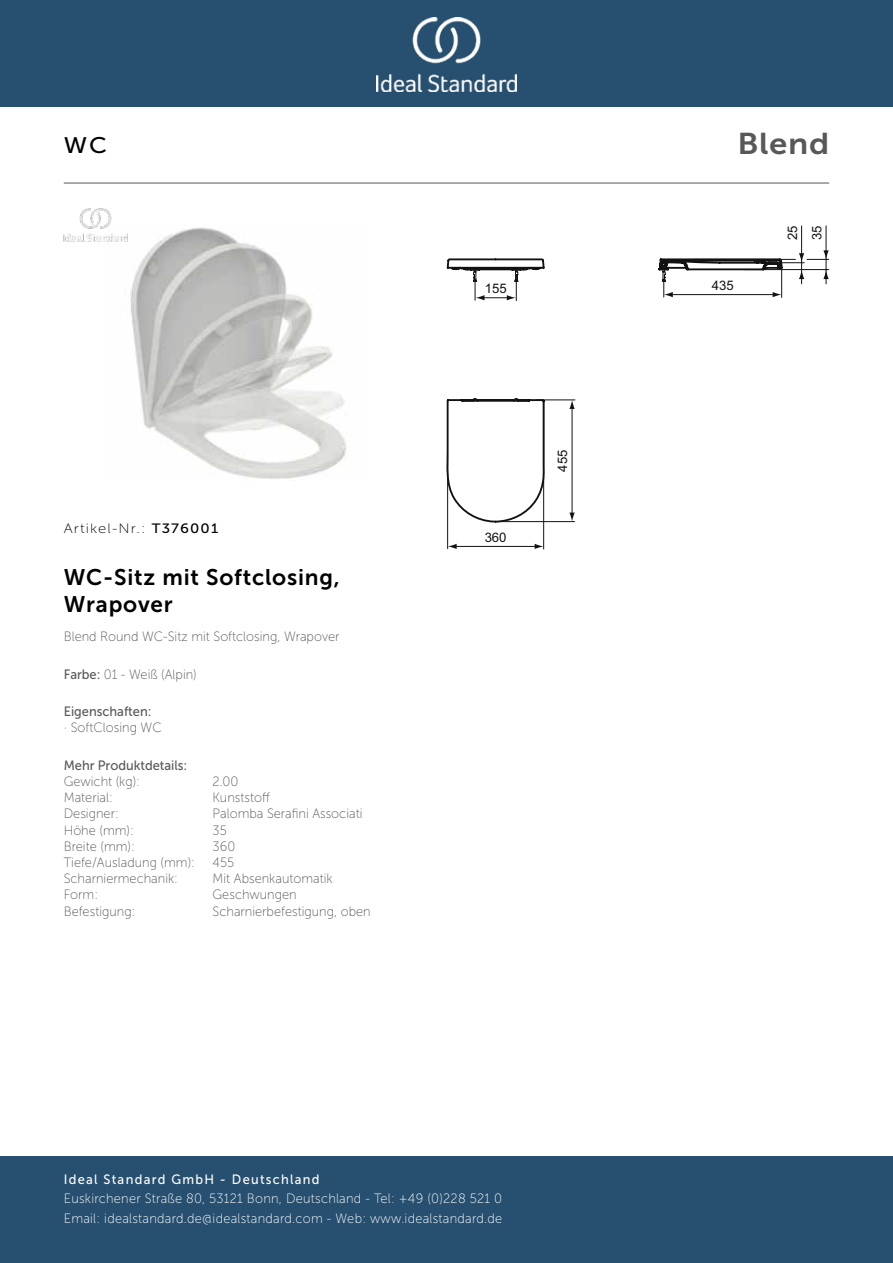
<style>
.page{position:relative;width:893px;height:1263px;background:#fff}
.page>*{position:absolute;margin:0;border:0;box-sizing:border-box;transform-origin:0 0}
._001_Produkttyp{font:30px "Museo Sans 700";letter-spacing:.02em;color:#58585a;scale:1.1 1}
.t1{font:22.5px/27px "Museo Sans 700";letter-spacing:.035em;color:#000}
.t2{font:22.5px "Museo Sans 500";color:#000;scale:1.1 1}
.t3{font:13.5px/19.5px "Museo Sans 100";letter-spacing:.02em;color:#fff;scale:.95 1}
.Features{font:13.5px/16.2px "Museo Sans 500";color:#58585a;scale:.95 1}
.Marketing_Descriptio{font:13.5px "Museo Sans 100";color:#58585a;scale:.95 1}
.Fixing{font:13.5px "Museo Sans 100";color:#58585a;scale:.95 1}
.Hinge_Mechanism{font:13.5px "Museo Sans 100";color:#58585a;scale:.95 1}
.Designer{font:13.5px "Museo Sans 100";color:#58585a;scale:.95 1}
.t4{font:13.5px "Museo Sans 500";letter-spacing:.1em;color:#fff;scale:.95 1}
.Depth__mm{font:13.5px "Museo Sans 100";color:#58585a;scale:.95 1}
.Colour{font:13.5px "Museo Sans 100";color:#58585a;scale:.95 1}
.t5{font:13.5px "Museo Sans 100";letter-spacing:.075em;color:#000;scale:1.1 1}
.Material{font:13.5px "Museo Sans 100";color:#58585a;scale:.95 1}
.Net_Weight__kg{font:13.5px "Museo Sans 100";color:#58585a;scale:.95 1}
.Shape{font:13.5px "Museo Sans 100";color:#58585a;scale:.95 1}
.Width__mm{font:13.5px "Museo Sans 100";color:#58585a;scale:.95 1}
.Height__mm{font:13.5px "Museo Sans 100";color:#58585a;scale:.95 1}
.t6{font:13.2px/24.5px "Arial";color:#111211}
.s1{font-family:"Museo Sans 500"}
.s2{font-family:"Museo Sans 100"}
</style>
<div class="page">
<div style="left:0;top:1157px;width:893px;height:106px;background:#275070"></div>
<div style="left:0;top:0;width:893px;height:107px;background:#275070"></div>
<img style="left:376px;top:18px;width:141px;height:73px">
<hr style="left:64px;top:183px;width:765px;height:1px;background:#58585a">
<img style="left:130px;top:227px;width:217px;height:252px">
<svg style="left:446px;top:398px;width:100px;height:125px"></svg>
<svg style="left:446px;top:258px;width:99px;height:43px"></svg>
<svg style="left:658px;top:258px;width:126px;height:39px"></svg>
<hr style="left:572px;top:407px;width:1px;height:109px;background:#111211">
<hr style="left:537px;top:399px;width:38px;height:1px;background:#111211">
<hr style="left:496px;top:521px;width:78px;height:1px;background:#111211">
<svg style="left:569px;top:400px;width:6px;height:9px"></svg>
<svg style="left:569px;top:513px;width:6px;height:9px"></svg>
<hr style="left:801px;top:226px;width:1px;height:58px;background:#111211">
<svg style="left:799px;top:270px;width:5px;height:9px"></svg>
<hr style="left:766px;top:262px;width:38px;height:1px;background:#111211">
<hr style="left:745px;top:269px;width:84px;height:1px;background:#111211">
<hr style="left:826px;top:226px;width:1px;height:58px;background:#111211">
<svg style="left:823px;top:270px;width:6px;height:9px"></svg>
<svg style="left:799px;top:250px;width:30px;height:12px"></svg>
<hr style="left:693px;top:259px;width:102px;height:1px;background:#111211">
<hr style="left:454px;top:546px;width:83px;height:1px;background:#111211">
<hr style="left:543px;top:400px;width:1px;height:149px;background:#111211">
<hr style="left:447px;top:454px;width:1px;height:95px;background:#111211">
<svg style="left:535px;top:544px;width:9px;height:5px"></svg>
<svg style="left:448px;top:544px;width:9px;height:5px"></svg>
<img style="left:64px;top:208px;width:64px;height:34px">
<p class="t2" style="left:64px;top:133px;width:41px">WC</p>
<p class="_001_Produkttyp" style="left:737px;top:127px;width:85px">Blend</p>
<p class="t5" style="left:64px;top:521px;width:142px">Artikel-Nr.: <span class="s1">T376001</span></p>
<p class="t1" style="left:64px;top:564px;width:278px">WC-Sitz mit Softclosing,<br>Wrapover</p>
<p class="Marketing_Descriptio" style="left:64px;top:629px;width:292px">Blend Round WC-Sitz mit Softclosing, Wrapover</p>
<p class="Colour" style="left:64px;top:667px;width:142px"><span class="s1">Farbe:</span> 01 - Weiß (Alpin)</p>
<p class="Features" style="left:64px;top:703px;width:105px">Eigenschaften:<br><span class="s2">· SoftClosing WC</span></p>
<p class="Features" style="left:64px;top:757px;width:132px">Mehr Produktdetails:</p>
<p class="Net_Weight__kg" style="left:64px;top:774px;width:82px">Gewicht (kg):</p>
<p class="Net_Weight__kg" style="left:213px;top:774px;width:29px">2.00</p>
<p class="Material" style="left:64px;top:790px;width:53px">Material:</p>
<p class="Material" style="left:213px;top:790px;width:62px">Kunststoff</p>
<p class="Designer" style="left:64px;top:806px;width:59px">Designer:</p>
<p class="Designer" style="left:213px;top:806px;width:159px">Palomba Serafini Associati</p>
<p class="Height__mm" style="left:64px;top:823px;width:75px">Höhe (mm):</p>
<p class="Height__mm" style="left:213px;top:823px;width:16px">35</p>
<p class="Width__mm" style="left:64px;top:839px;width:76px">Breite (mm):</p>
<p class="Width__mm" style="left:213px;top:839px;width:25px">360</p>
<p class="Depth__mm" style="left:64px;top:855px;width:140px">Tiefe/Ausladung (mm):</p>
<p class="Depth__mm" style="left:213px;top:855px;width:24px">455</p>
<p class="Hinge_Mechanism" style="left:64px;top:871px;width:122px">Scharniermechanik:</p>
<p class="Hinge_Mechanism" style="left:213px;top:871px;width:128px">Mit Absenkautomatik</p>
<p class="Shape" style="left:64px;top:887px;width:38px">Form:</p>
<p class="Shape" style="left:213px;top:887px;width:90px">Geschwungen</p>
<p class="Fixing" style="left:64px;top:904px;width:77px">Befestigung:</p>
<p class="Fixing" style="left:213px;top:904px;width:168px">Scharnierbefestigung, oben</p>
<p class="t6" style="left:485px;top:276px;width:23px">155</p>
<p class="t6" style="left:712px;top:273px;width:23px">435</p>
<p class="t6" style="left:780px;top:240px;width:16px;rotate:-90deg">25<br>35</p>
<p class="t6" style="left:485px;top:525px;width:23px">360</p>
<p class="t6" style="left:550px;top:472px;width:23px;rotate:-90deg">455</p>
<p class="t4" style="left:64px;top:1172px;width:271px">Ideal Standard GmbH - Deutschland</p>
<p class="t3" style="left:64px;top:1189px;width:463px">Euskirchener Straße 80, 53121 Bonn, Deutschland - Tel: +49 (0)228 521 0<br>Email: idealstandard.de@idealstandard.com - Web: www.idealstandard.de</p>
</div>
